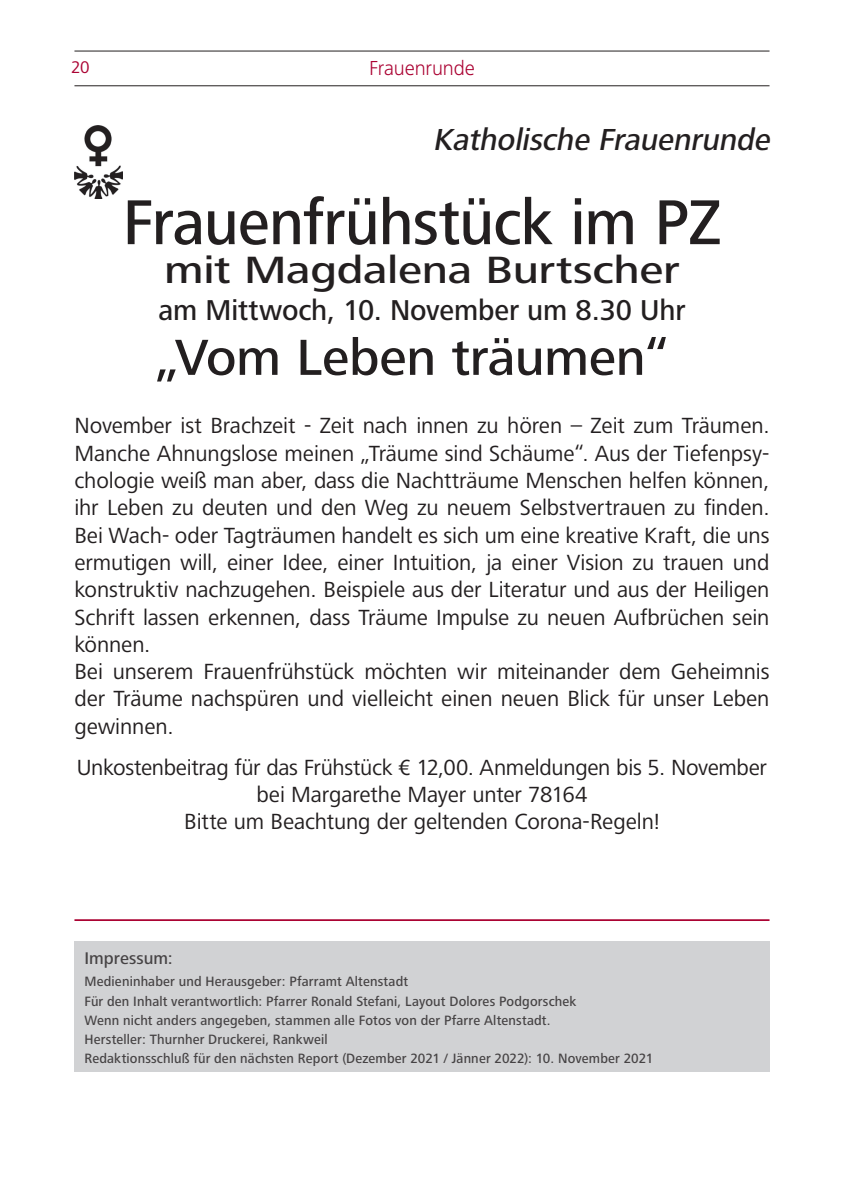
<style>
.page{position:relative;width:844px;height:1191px;background:#fff}
.page>*{position:absolute;margin:0;border:0;box-sizing:border-box;transform-origin:0 0}
.t1{font:500 65.62px "Frutiger Next LT";letter-spacing:-.01em;color:#231f20;scale:.95 1}
.t2{font:500 52.5px "Frutiger Next LT";letter-spacing:-.01em;color:#231f20}
.t3{font:500 39.38px "Frutiger Next LT";letter-spacing:-.005em;color:#231f20;scale:1.2 1}
.t4{font:italic 500 31.5px "Frutiger Next LT";color:#231f20}
.t5{font:500 29.75px "Frutiger Next LT";letter-spacing:-.005em;color:#231f20}
.t6{font:22.75px/27.3px "Frutiger Next LT";letter-spacing:-.005em;color:#231f20}
.t7{font:300 21px "Frutiger Next LT";letter-spacing:-.01em;color:#ab0333}
.t8{font:500 17.5px "Frutiger Next LT";letter-spacing:.005em;color:#231f20}
.t9{font:17.5px "Frutiger Next LT";color:#ab0333}
.t10{font:500 14px/19.2px "Frutiger Next LT";letter-spacing:.01em;color:#231f20;scale:.96 1}
</style>
<div class="page">
<hr style="left:74px;top:51px;width:695px;height:1px;background:#231f20">
<hr style="left:74px;top:85px;width:695px;height:1px;background:#231f20">
<img style="left:74px;top:126px;width:49px;height:73px">
<div style="left:74px;top:941px;width:695px;height:130px;background:#d1d2d4"></div>
<hr style="left:74px;top:919px;width:695px;height:2px;background:#ab0333">
<p class="t9" style="left:71px;top:57px;width:20px">20</p>
<p class="t7" style="left:369px;top:57px;width:107px">Frauenrunde</p>
<h3 class="t4" style="left:432px;top:122px;width:344px">Katholische Frauenrunde</h3>
<h1 class="t1" style="left:123px;top:186px;width:631px">Frauenfrühstück im PZ</h1>
<h3 class="t3" style="left:164px;top:248px;width:431px">mit Magdalena Burtscher</h3>
<h3 class="t5" style="left:158px;top:293px;width:528px">am Mittwoch, 10. November um 8.30 Uhr</h3>
<h2 class="t2" style="left:154px;top:328px;width:516px">„Vom Leben träumen“</h2>
<p class="t6" style="left:74px;top:412px;width:696px">November ist Brachzeit - Zeit nach innen zu hören – Zeit zum Träumen.<br>Manche Ahnungslose meinen „Träume sind Schäume“. Aus der Tiefenpsy&shy;chologie weiß man aber, dass die Nachtträume Menschen helfen können, ihr Leben zu deuten und den Weg zu neuem Selbstvertrauen zu finden.<br>Bei Wach- oder Tagträumen handelt es sich um eine kreative Kraft, die uns ermutigen will, einer Idee, einer Intuition, ja einer Vision zu trauen und konstruktiv nachzugehen. Beispiele aus der Literatur und aus der Heiligen Schrift lassen erkennen, dass Träume Impulse zu neuen Aufbrüchen sein können.<br>Bei unserem Frauenfrühstück möchten wir miteinander dem Geheimnis der Träume nachspüren und vielleicht einen neuen Blick für unser Leben gewinnen.</p>
<p class="t6" style="left:77px;top:753px;width:691px;text-align:center">Unkostenbeitrag für das Frühstück € 12,00. Anmeldungen bis 5. November bei Margarethe Mayer unter 78164<br>Bitte um Beachtung der geltenden Corona-Regeln!</p>
<p class="t8" style="left:84px;top:948px;width:90px">Impressum:</p>
<p class="t10" style="left:84px;top:972px;width:594px">Medieninhaber und Herausgeber: Pfarramt Altenstadt<br>Für den Inhalt verantwortlich: Pfarrer Ronald Stefani, Layout Dolores Podgorschek<br>Wenn nicht anders angegeben, stammen alle Fotos von der Pfarre Altenstadt.<br>Hersteller: Thurnher Druckerei, Rankweil<br>Redaktionsschluß für den nächsten Report (Dezember 2021 / Jänner 2022): 10. November 2021</p>
</div>
